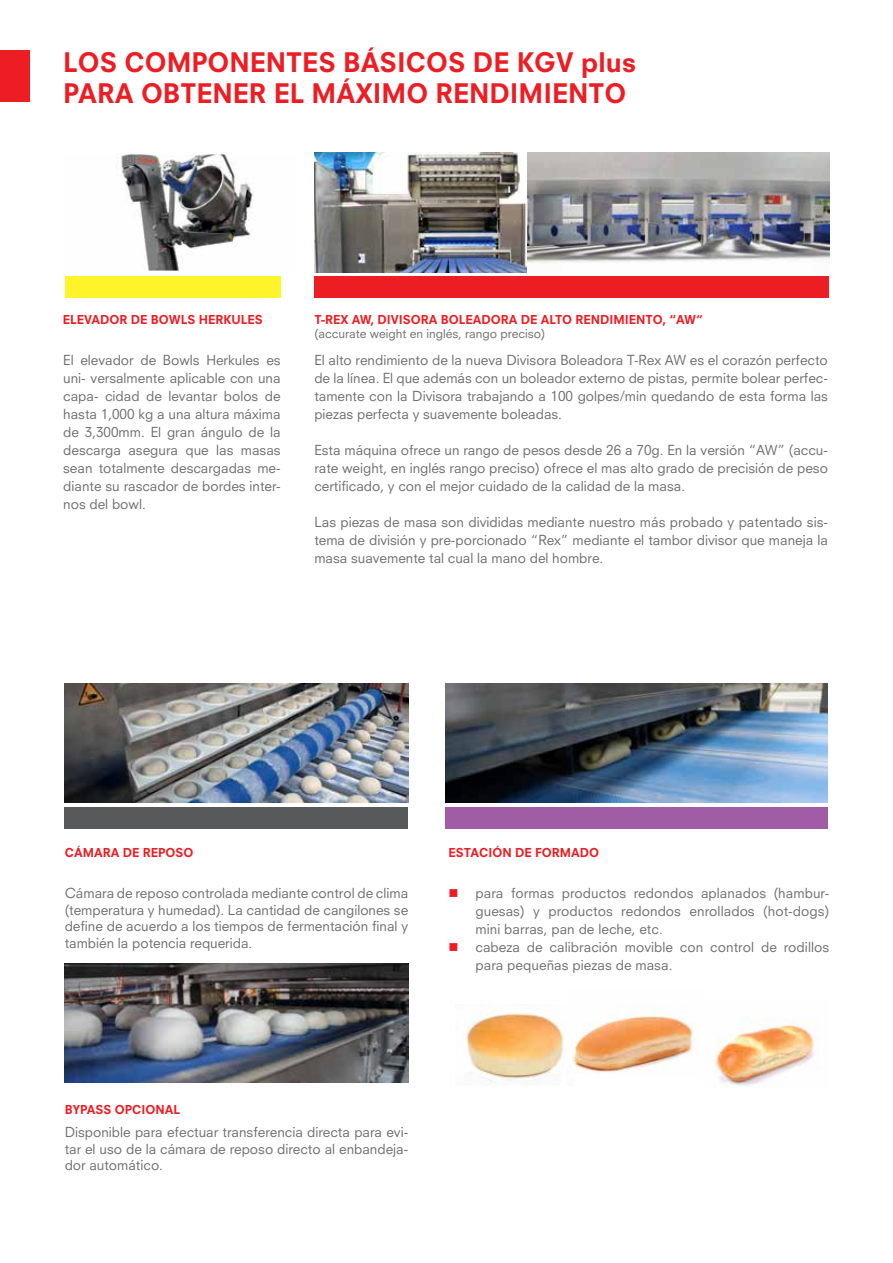
<style>
.page{position:relative;width:893px;height:1263px;background:#fff}
.page>*{position:absolute;margin:0;border:0;box-sizing:border-box;transform-origin:0 0}
.t1{font:800 26.25px/31.5px "Neuzeit S";color:#ed1d24}
.t2{font:13.5px/18px "Neuzeit S";color:#6d6e71;text-align:justify}
.t3{font:800 12px "Neuzeit S";color:#ed1d24}
.t4{font:12px "Neuzeit S";color:#6d6e71}
</style>
<div class="page">
<div style="left:314px;top:276px;width:515px;height:22px;background:#ed1d24"></div>
<div style="left:65px;top:807px;width:343px;height:21px;background:#58595b"></div>
<div style="left:65px;top:276px;width:216px;height:22px;background:#fff32a"></div>
<img style="left:65px;top:683px;width:343px;height:120px">
<img style="left:65px;top:963px;width:343px;height:120px">
<div style="left:0;top:50px;width:29px;height:52px;background:#ed1d24"></div>
<div style="left:445px;top:807px;width:383px;height:21px;background:#a05da5"></div>
<img style="left:446px;top:683px;width:382px;height:120px">
<img style="left:466px;top:1004px;width:98px;height:81px">
<img style="left:116px;top:156px;width:137px;height:113px">
<img style="left:314px;top:153px;width:213px;height:119px">
<img style="left:527px;top:153px;width:302px;height:110px">
<img style="left:566px;top:1015px;width:133px;height:59px">
<img style="left:715px;top:1018px;width:104px;height:69px">
<h1 class="t1" style="left:63px;top:46px;width:575px">LOS COMPONENTES BÁSICOS DE KGV plus<br>PARA OBTENER EL MÁXIMO RENDIMIENTO</h1>
<p class="t3" style="left:63px;top:312px;width:202px">ELEVADOR DE BOWLS HERKULES</p>
<p class="t2" style="left:63px;top:351px;width:219px">El elevador de Bowls Herkules es uni- versalmente aplicable con una capa- cidad de levantar bolos de hasta 1,000 kg a una altura máxima de 3,300mm. El gran ángulo de la descarga asegura que las masas sean totalmente descargadas me&shy;diante su rascador de bordes inter&shy;nos del bowl.</p>
<p class="t3" style="left:314px;top:312px;width:390px">T-REX AW, DIVISORA BOLEADORA DE ALTO RENDIMIENTO, “AW“</p>
<p class="t4" style="left:314px;top:327px;width:232px">(accurate weight en inglés, rango preciso)</p>
<p class="t2" style="left:314px;top:351px;width:515px">El alto rendimiento de la nueva Divisora Boleadora T-Rex AW es el corazón perfecto de la línea. El que además con un boleador externo de pistas, permite bolear perfec&shy;tamente con la Divisora trabajando a 100 golpes/min quedando de esta forma las piezas perfecta y suavemente boleadas.</p>
<p class="t2" style="left:314px;top:441px;width:515px">Esta máquina ofrece un rango de pesos desde 26 a 70g. En la versión “AW” (accu&shy;rate weight, en inglés rango preciso) ofrece el mas alto grado de precisión de peso certificado, y con el mejor cuidado de la calidad de la masa.</p>
<p class="t2" style="left:314px;top:513px;width:515px">Las piezas de masa son divididas mediante nuestro más probado y patentado sis&shy;tema de división y pre-porcionado “Rex” mediante el tambor divisor que maneja la masa suavemente tal cual la mano del hombre.</p>
<p class="t3" style="left:65px;top:845px;width:130px">CÁMARA DE REPOSO</p>
<p class="t2" style="left:65px;top:885px;width:345px;line-height:16.5px">Cámara de reposo controlada mediante control de clima (temperatura y humedad). La cantidad de cangilones se define de acuerdo a los tiempos de fermentación final y también la potencia requerida.</p>
<p class="t3" style="left:449px;top:845px;width:152px">ESTACIÓN DE FORMADO</p>
<p class="t2" style="left:475px;top:884px;width:355px;text-align:left">para formas productos redondos aplanados (hambur&shy;guesas) y productos redondos enrollados (hot-dogs) mini barras, pan de leche, etc.<br>cabeza de calibración movible con control de rodillos para pequeñas piezas de masa.</p>
<p class="t3" style="left:65px;top:1102px;width:117px">BYPASS OPCIONAL</p>
<p class="t2" style="left:65px;top:1124px;width:345px;line-height:16.5px">Disponible para efectuar transferencia directa para evi&shy;tar el uso de la cámara de reposo directo al enbandeja&shy;dor automático.</p>
</div>
